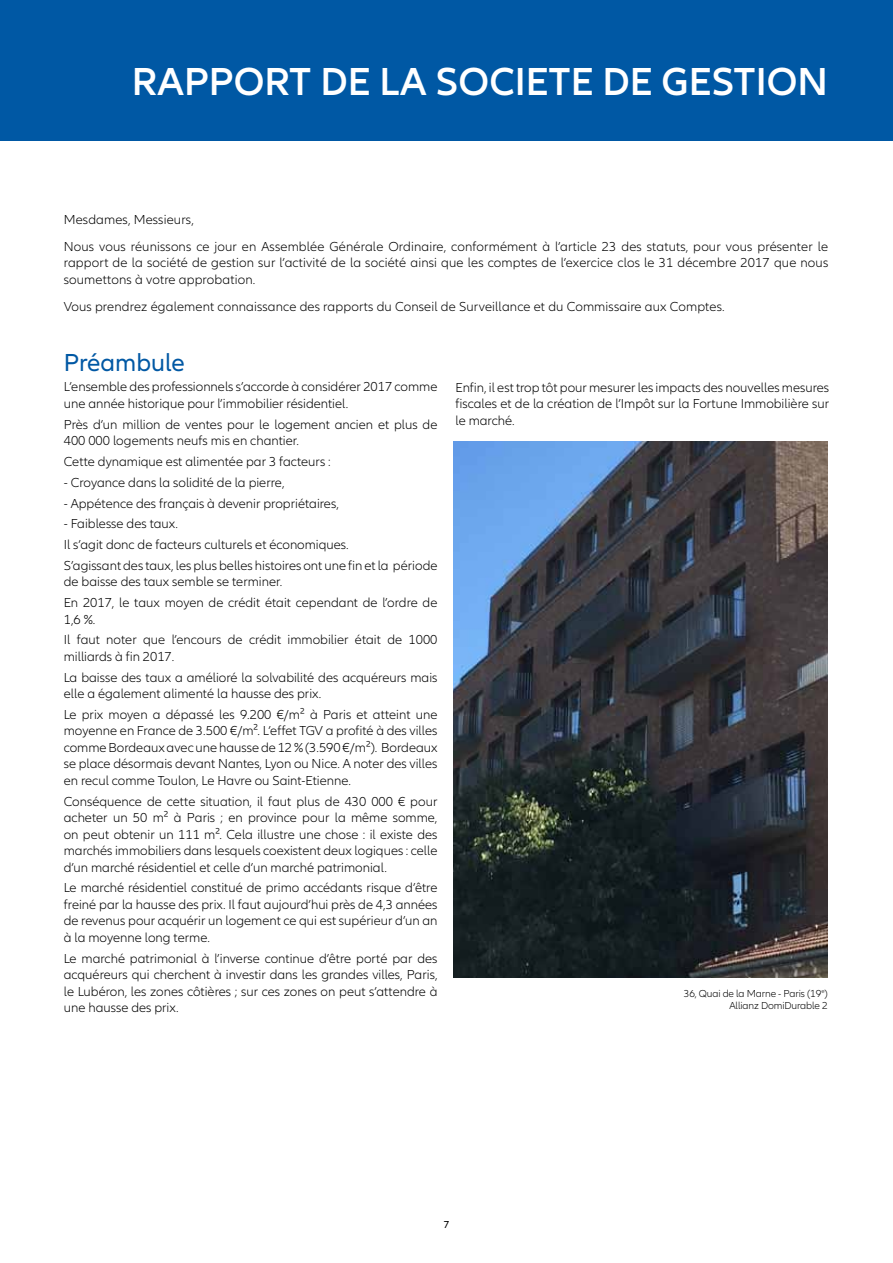
<style>
.page{position:relative;width:893px;height:1263px;background:#fff}
.page>*{position:absolute;margin:0;border:0;box-sizing:border-box;transform-origin:0 0}
.t1{font:600 40.5px "Allianz Neo";color:#fff}
.t2{font:25.5px "Allianz Neo";color:#0058a4}
.t3{font:300 13.5px/16.5px "Allianz Neo";color:#000}
.t4{font:300 10.5px/12px "Allianz Neo";letter-spacing:-.01em;color:#000;text-align:right}
.t5{font:10.5px "Allianz Neo";color:#000}
</style>
<div class="page">
<div style="left:0;top:0;width:893px;height:140px;background:#0058a4"></div>
<img style="left:454px;top:441px;width:374px;height:536px">
<h1 class="t1" style="left:132px;top:58px;width:691px">RAPPORT DE LA SOCIETE DE GESTION</h1>
<p class="t3" style="left:64px;top:206px;width:766px;line-height:27.2px">M esdames, M essieurs,<br>N ous vous réunissons ce jour en Assemblée Générale Ordinaire, conformément à l’article 23 des statuts, pour vous présenter le</p>
<p class="t3" style="left:64px;top:255px;width:766px">rapport de la société de gestion sur l’activité de la société ainsi que les comptes de l’exercice clos le 31 décembre 2017 que nous soumettons à votre approbation.</p>
<p class="t3" style="left:64px;top:299px;width:662px">Vous prendrez également connaissance des rapports du Conseil de Surveillance et du Commissaire aux Comptes.</p>
<h2 class="t2" style="left:64px;top:348px;width:123px">Préambule</h2>
<p class="t3" style="left:64px;top:379px;width:375px">L’ensemble des professionnels s’accorde à considérer 2017 comme une année historique pour l’immobilier résidentiel.</p>
<p class="t3" style="left:64px;top:416px;width:375px">Près d’un million de ventes pour le logement ancien et plus de<br>400 000 logements neufs mis en chantier.</p>
<p class="t3" style="left:64px;top:454px;width:269px">Cette dynamique est alimentée par 3 facteurs :</p>
<p class="t3" style="left:64px;top:474px;width:222px">- Croyance dans la solidité de la pierre,</p>
<p class="t3" style="left:64px;top:495px;width:277px">- Appétence des français à devenir propriétaires,</p>
<p class="t3" style="left:64px;top:514px;width:375px;line-height:20.7px">- Faiblesse des taux.<br>I l s’agit donc de facteurs culturels et économiques.<br>S’agissant des taux, les plus belles histoires ont une fin et la période</p>
<p class="t3" style="left:64px;top:572px;width:375px;line-height:20.7px">de baisse des taux semble se terminer.<br>En 2017, le taux moyen de crédit était cependant de l’ordre de</p>
<p class="t3" style="left:64px;top:609px;width:375px;line-height:20.7px">1,6 %.<br>I l faut noter que l’encours de crédit immobilier était de 1000</p>
<p class="t3" style="left:64px;top:646px;width:375px;line-height:20.7px">milliards à fin 2017.<br>La baisse des taux a amélioré la solvabilité des acquéreurs mais</p>
<p class="t3" style="left:64px;top:683px;width:375px;line-height:20.7px">elle a également alimenté la hausse des prix.<br>Le prix moyen a dépassé les 9.200 €/m² à Paris et atteint une</p>
<p class="t3" style="left:64px;top:723px;width:375px;text-align:justify">moyenne en France de 3.500 €/m². L’effet TGV a profité à des villes comme Bordeaux avec une hausse de 12 % (3.590 €/m²). Bordeaux se place désormais devant N antes, Lyon ou N ice. A noter des villes en recul comme Toulon, Le Havre ou Saint-Etienne.</p>
<p class="t3" style="left:64px;top:793px;width:375px;text-align:justify">Conséquence de cette situation, il faut plus de 430 000 € pour acheter un 50 m² à Paris ; en province pour la même somme, on peut obtenir un 111 m². Cela illustre une chose : il existe des marchés immobiliers dans lesquels coexistent deux logiques : celle d’un marché résidentiel et celle d’un marché patrimonial.</p>
<p class="t3" style="left:64px;top:880px;width:375px;text-align:justify">Le marché résidentiel constitué de primo accédants risque d’être freiné par la hausse des prix. I l faut aujourd’hui près de 4,3 années de revenus pour acquérir un logement ce qui est supérieur d’un an à la moyenne long terme.</p>
<p class="t3" style="left:64px;top:950px;width:375px;text-align:justify">Le marché patrimonial à l’inverse continue d’être porté par des acquéreurs qui cherchent à investir dans les grandes villes, Paris, le Lubéron, les zones côtières ; sur ces zones on peut s’attendre à une hausse des prix.</p>
<p class="t3" style="left:455px;top:379px;width:375px;text-align:justify">Enfin, il est trop tôt pour mesurer les impacts des nouvelles mesures fiscales et de la création de l’I mpôt sur la Fortune I mmobilière sur le marché.</p>
<p class="t4" style="left:684px;top:987px;width:145px">36, Quai de la Marne - Paris (19<sup>e</sup>)<br>Allianz DomiDurable 2</p>
<p class="t5" style="left:444px;top:1219px;width:7px">7</p>
</div>
